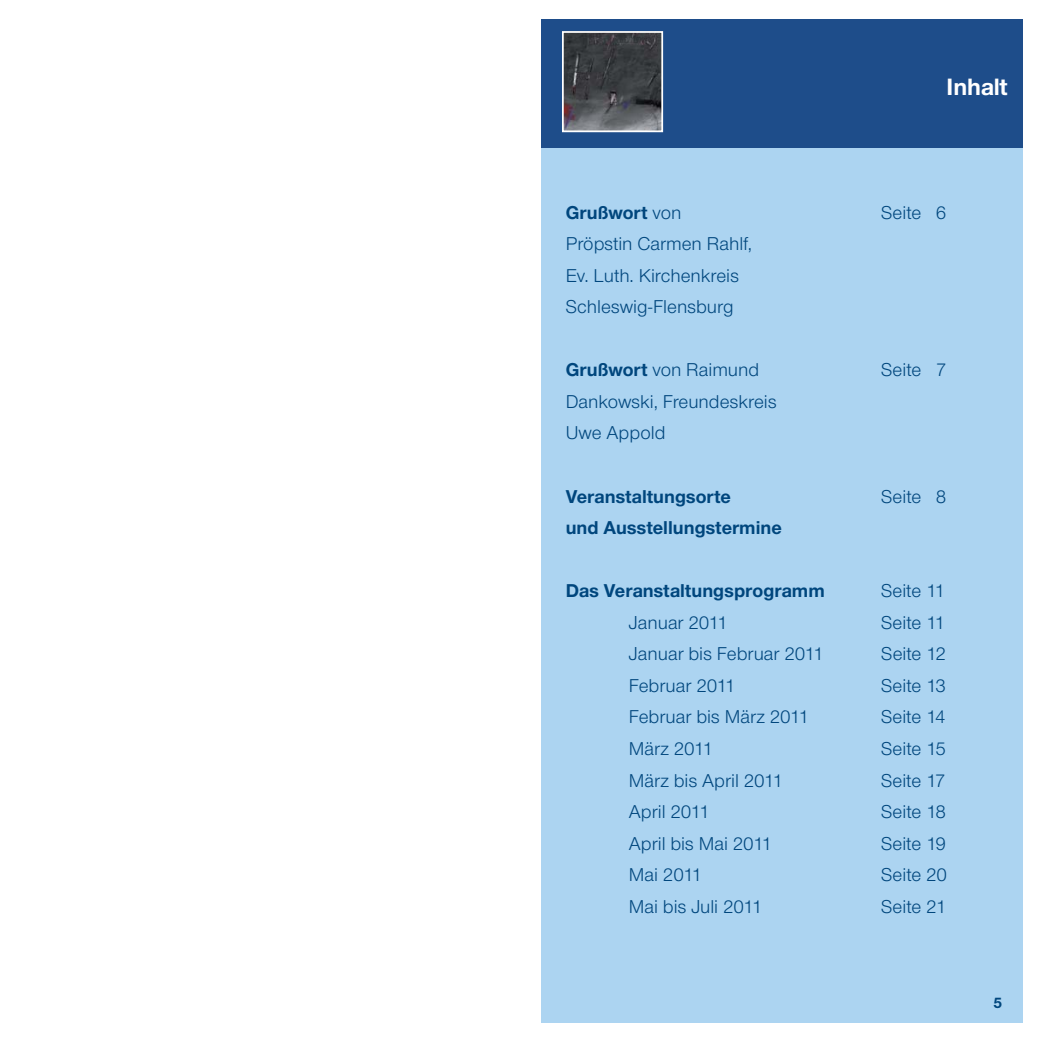
<style>
.page{position:relative;width:1042px;height:1042px;background:#fff}
.page>*{position:absolute;margin:0;border:0;box-sizing:border-box;transform-origin:0 0}
.t1{font:700 24.5px "Nordelbica";color:#fff}
.t2{font:19.25px/31.5px "Nordelbica";color:#00467d}
.t3{font:700 19.25px "Nordelbica";letter-spacing:.005em;color:#00467d}
.t4{font:700 15.75px "Nordelbica";color:#00467d}
.s1{font-weight:400}
.s2{font-weight:700}
</style>
<div class="page">
<div style="left:541px;top:19px;width:482px;height:129px;background:#1e4d8a"></div>
<div style="left:541px;top:148px;width:482px;height:875px;background:#acd4f1"></div>
<img style="left:565px;top:34px;width:95px;height:95px">
<div style="left:562px;top:31px;width:101px;height:101px;border:2px solid #fff"></div>
<p class="t1" style="left:946px;top:72px;width:63px">Inhalt</p>
<p class="t3" style="left:566px;top:201px;width:117px">Grußwort <span class="s1">von</span></p>
<p class="t2" style="left:881px;top:197px;width:67px">Seite 6</p>
<p class="t2" style="left:566px;top:228px;width:188px">Pröpstin Carmen Rahlf,<br>Ev. Luth. Kirchenkreis<br>Schleswig-Flensburg</p>
<p class="t2" style="left:566px;top:354px;width:195px"><span class="s2">Grußwort</span> von Raimund</p>
<p class="t2" style="left:881px;top:354px;width:67px">Seite 7</p>
<p class="t2" style="left:566px;top:386px;width:212px">Dankowski, Freundeskreis<br>Uwe Appold</p>
<p class="t3" style="left:566px;top:485px;width:167px">Veranstaltungsorte</p>
<p class="t2" style="left:881px;top:480px;width:67px">Seite 8</p>
<p class="t3" style="left:566px;top:516px;width:218px">und Ausstellungstermine</p>
<p class="t3" style="left:566px;top:579px;width:260px">Das Veranstaltungsprogramm</p>
<p class="t2" style="left:881px;top:575px;width:65px">Seite 11</p>
<p class="t2" style="left:629px;top:607px;width:100px">Januar 2011</p>
<p class="t2" style="left:881px;top:607px;width:65px">Seite 11</p>
<p class="t2" style="left:629px;top:638px;width:196px">Januar bis Februar 2011</p>
<p class="t2" style="left:881px;top:638px;width:66px">Seite 12</p>
<p class="t2" style="left:629px;top:670px;width:108px">Februar 2011</p>
<p class="t2" style="left:881px;top:670px;width:66px">Seite 13</p>
<p class="t2" style="left:629px;top:701px;width:182px">Februar bis März 2011</p>
<p class="t2" style="left:881px;top:701px;width:66px">Seite 14</p>
<p class="t2" style="left:629px;top:733px;width:86px">März 2011</p>
<p class="t2" style="left:881px;top:733px;width:66px">Seite 15</p>
<p class="t2" style="left:629px;top:764px;width:156px">März bis April 2011</p>
<p class="t2" style="left:881px;top:764px;width:66px">Seite 17</p>
<p class="t2" style="left:629px;top:796px;width:82px">April 2011</p>
<p class="t2" style="left:881px;top:796px;width:66px">Seite 18</p>
<p class="t2" style="left:629px;top:827px;width:145px">April bis Mai 2011</p>
<p class="t2" style="left:881px;top:827px;width:66px">Seite 19</p>
<p class="t2" style="left:629px;top:859px;width:75px">Mai 2011</p>
<p class="t2" style="left:881px;top:859px;width:67px">Seite 20</p>
<p class="t2" style="left:629px;top:891px;width:135px">Mai bis Juli 2011</p>
<p class="t2" style="left:881px;top:891px;width:67px">Seite 21</p>
<p class="t4" style="left:993px;top:993px;width:10px">5</p>
</div>
